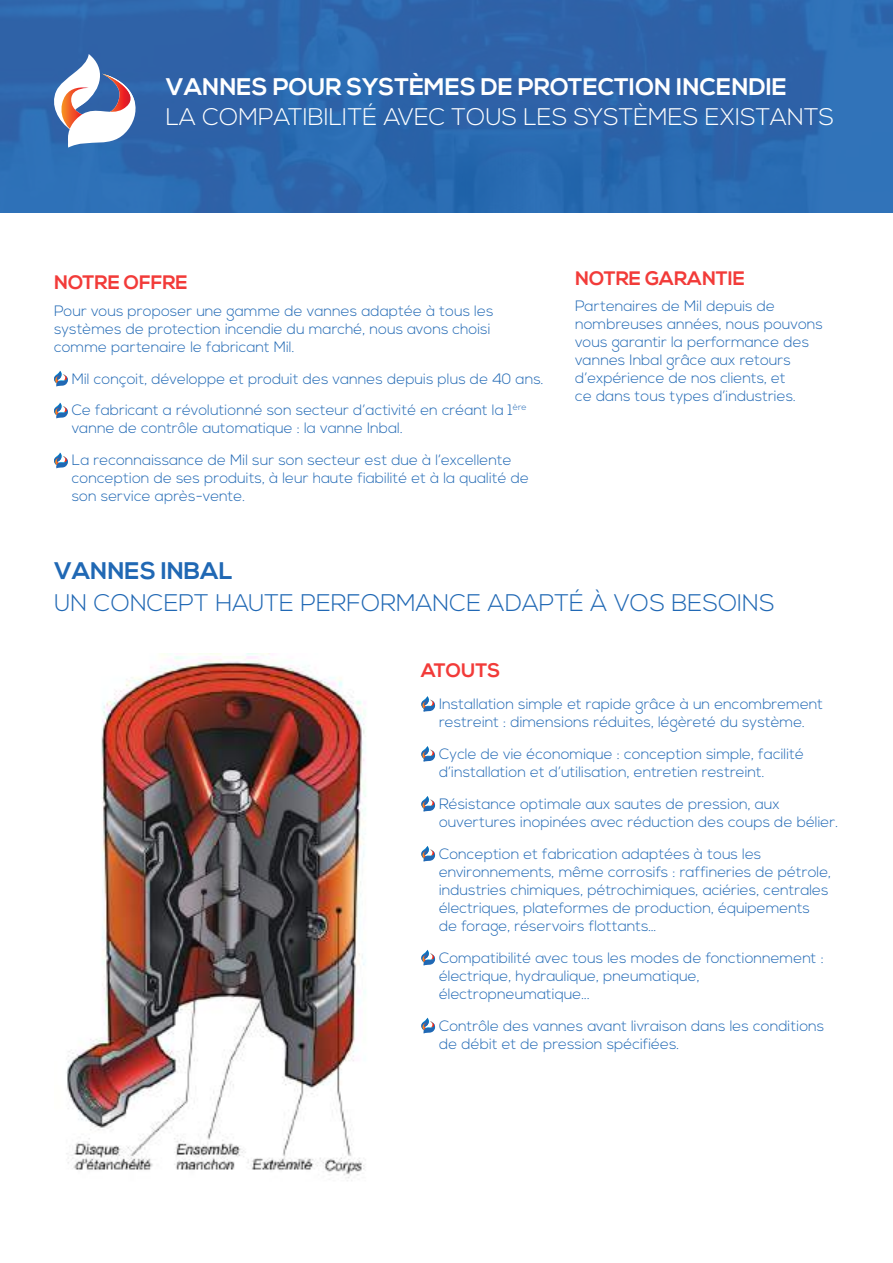
<style>
.page{position:relative;width:893px;height:1263px;background:#fff}
.page>*{position:absolute;margin:0;border:0;box-sizing:border-box;transform-origin:0 0}
.t1{font:300 24px "Nexa";color:#fff}
.t2{font:300 24px "Nexa";color:#2068b4}
.t3{font:700 24px "Nexa";color:#fff}
.t4{font:700 24px "Nexa";color:#2068b4}
.t5{font:700 19.5px "Nexa";color:#f23b39}
.t6{font:300 15px/18px "Nexa";color:#2068b4}
</style>
<div class="page">
<img style="left:0;top:0;width:893px;height:212px">
<svg style="left:54px;top:371px;width:14px;height:16px"></svg>
<svg style="left:54px;top:403px;width:14px;height:16px"></svg>
<svg style="left:54px;top:452px;width:14px;height:17px"></svg>
<img style="left:66px;top:653px;width:300px;height:528px">
<svg style="left:421px;top:696px;width:15px;height:16px"></svg>
<svg style="left:421px;top:746px;width:15px;height:16px"></svg>
<svg style="left:421px;top:796px;width:15px;height:16px"></svg>
<svg style="left:421px;top:846px;width:15px;height:16px"></svg>
<svg style="left:421px;top:950px;width:15px;height:16px"></svg>
<svg style="left:421px;top:1018px;width:15px;height:16px"></svg>
<svg style="left:50px;top:54px;width:97px;height:97px"></svg>
<h1 class="t3" style="left:166px;top:72px;width:622px">VANNES POUR SYSTÈMES DE PROTECTION INCENDIE</h1>
<h1 class="t1" style="left:166px;top:103px;width:669px">LA COMPATIBILITÉ AVEC TOUS LES SYSTÈMES EXISTANTS</h1>
<h2 class="t5" style="left:54px;top:271px;width:135px">NOTRE OFFRE</h2>
<p class="t6" style="left:54px;top:302px;width:441px">Pour vous proposer une gamme de vannes adaptée à tous les systèmes de protection incendie du marché, nous avons choisi comme partenaire le fabricant Mil.</p>
<p class="t6" style="left:72px;top:363px;width:473px;line-height:32px">Mil conçoit, développe et produit des vannes depuis plus de 40 ans.<br>Ce fabricant a révolutionné son secteur d’activité en créant la 1<sup>ère</sup></p>
<p class="t6" style="left:72px;top:413px;width:441px;line-height:32px">vanne de contrôle automatique : la vanne Inbal.<br>La reconnaissance de Mil sur son secteur est due à l’excellente</p>
<p class="t6" style="left:72px;top:470px;width:459px">conception de ses produits, à leur haute fiabilité et à la qualité de son service après-vente.</p>
<h2 class="t5" style="left:575px;top:267px;width:171px">NOTRE GARANTIE</h2>
<p class="t6" style="left:575px;top:298px;width:249px">Partenaires de Mil depuis de nombreuses années, nous pouvons vous garantir la performance des vannes Inbal grâce aux retours d’expérience de nos clients, et<br>ce dans tous types d’industries.</p>
<h1 class="t4" style="left:54px;top:557px;width:180px">VANNES INBAL</h1>
<h1 class="t2" style="left:54px;top:589px;width:722px">UN CONCEPT HAUTE PERFORMANCE ADAPTÉ À VOS BESOINS</h1>
<h2 class="t5" style="left:421px;top:659px;width:81px">ATOUTS</h2>
<p class="t6" style="left:439px;top:695px;width:386px">Installation simple et rapide grâce à un encombrement restreint : dimensions réduites, légèreté du système.</p>
<p class="t6" style="left:439px;top:745px;width:366px">Cycle de vie économique : conception simple, facilité d’installation et d’utilisation, entretien restreint.</p>
<p class="t6" style="left:439px;top:795px;width:401px">Résistance optimale aux sautes de pression, aux ouvertures inopinées avec réduction des coups de bélier.</p>
<p class="t6" style="left:439px;top:845px;width:394px">Conception et fabrication adaptées à tous les environnements, même corrosifs : raffineries de pétrole, industries chimiques, pétrochimiques, aciéries, centrales électriques, plateformes de production, équipements de forage, réservoirs flottants…</p>
<p class="t6" style="left:439px;top:949px;width:386px">Compatibilité avec tous les modes de fonctionnement : électrique, hydraulique, pneumatique, électropneumatique...</p>
<p class="t6" style="left:439px;top:1017px;width:387px">Contrôle des vannes avant livraison dans les conditions de débit et de pression spécifiées.</p>
</div>
